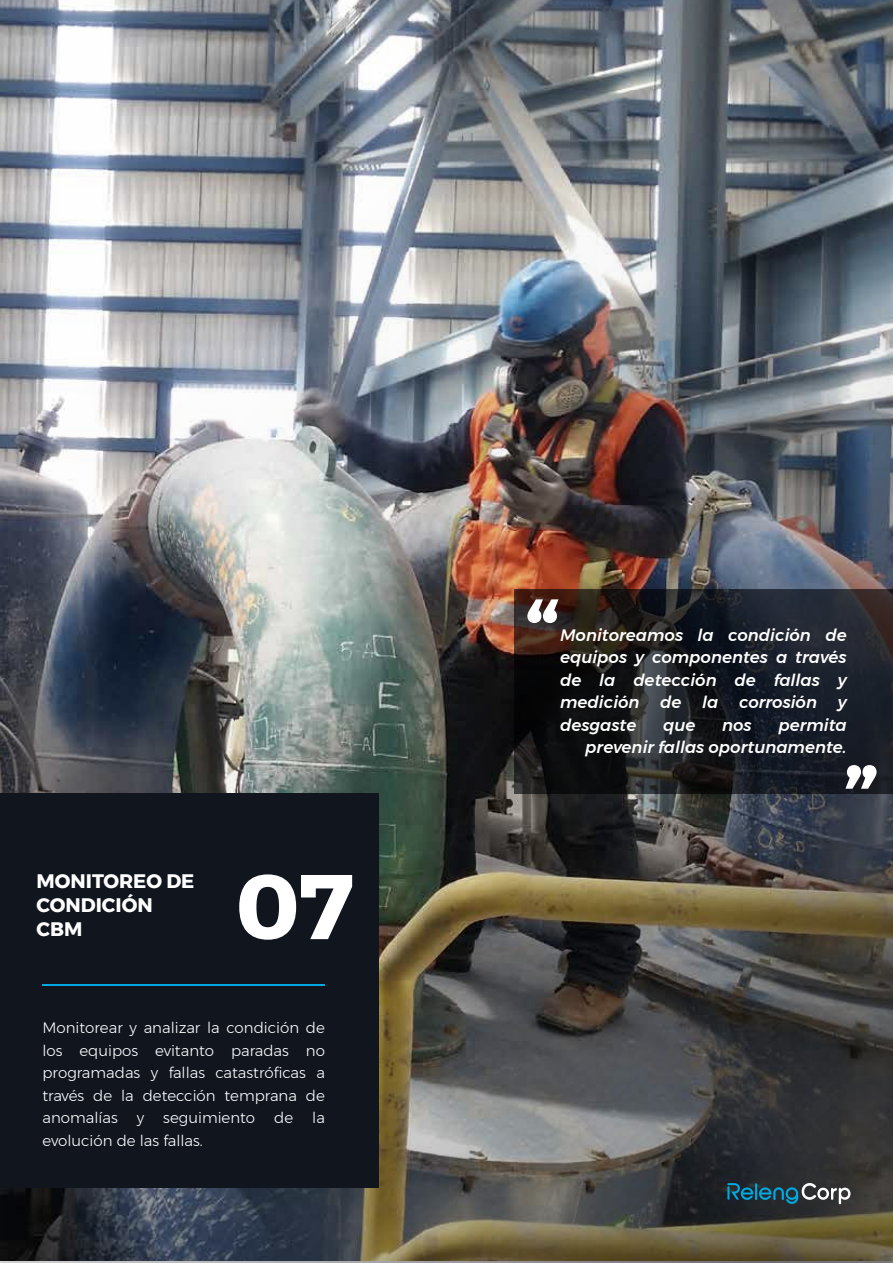
<style>
.page{position:relative;width:893px;height:1263px;background:#fff}
.page>*{position:absolute;margin:0;border:0;box-sizing:border-box;transform-origin:0 0}
.t1{font:700 91.5px "Montserrat";color:#fff}
.t2{font:700 82.8px "Montserrat";color:#fff}
.t3{font:700 19.5px/24px "Montserrat";color:#fff}
.t4{font:italic 500 16.5px/22.5px "Montserrat";color:#fff;text-align:justify}
.t5{font:300 15px/22.5px "Montserrat";color:#fff;text-align:justify}
</style>
<div class="page">
<img style="left:0;top:0;width:893px;height:1263px">
<div style="left:0;top:793px;width:379px;height:395px;background:#10151e"></div>
<hr style="left:42px;top:985px;width:283px;height:1px;background:#00a9e2">
<svg style="left:727px;top:1182px;width:124px;height:22px;background:#395662"></svg>
<svg style="left:514px;top:590px;width:379px;height:204px;background:#1c1d21"></svg>
<h3 class="t3" style="left:37px;top:869px;width:159px">MONITOREO DE<br>CONDICIÓN<br>CBM</h3>
<h1 class="t1" style="left:235px;top:833px;width:120px">07</h1>
<p class="t5" style="left:42px;top:1017px;width:284px">Monitorear y analizar la condición de los equipos evitanto paradas no programadas y fallas catastróficas a través de la detección temprana de anomalías</p>
<p class="t5" style="left:137px;top:1107px;width:9px">y</p>
<p class="t5" style="left:163px;top:1107px;width:93px">seguimiento</p>
<p class="t5" style="left:274px;top:1107px;width:21px">de</p>
<p class="t5" style="left:312px;top:1107px;width:14px">la</p>
<p class="t5" style="left:42px;top:1129px;width:162px">evolución de las fallas.</p>
<h2 class="t2" style="left:560px;top:657px;width:37px;rotate:-180deg">”</h2>
<p class="t4" style="left:560px;top:624px;width:288px">Monitoreamos la condición de equipos y componentes a través de la detección de fallas y medición de la corrosión y desgaste</p>
<p class="t4" style="left:585px;top:714px;width:263px;text-align:right">permita<br>prevenir fallas oportunamente.</p>
<h2 class="t2" style="left:844px;top:731px;width:37px">”</h2>
<p class="t4" style="left:663px;top:714px;width:34px">que</p>
<p class="t4" style="left:722px;top:714px;width:31px">nos</p>
</div>
